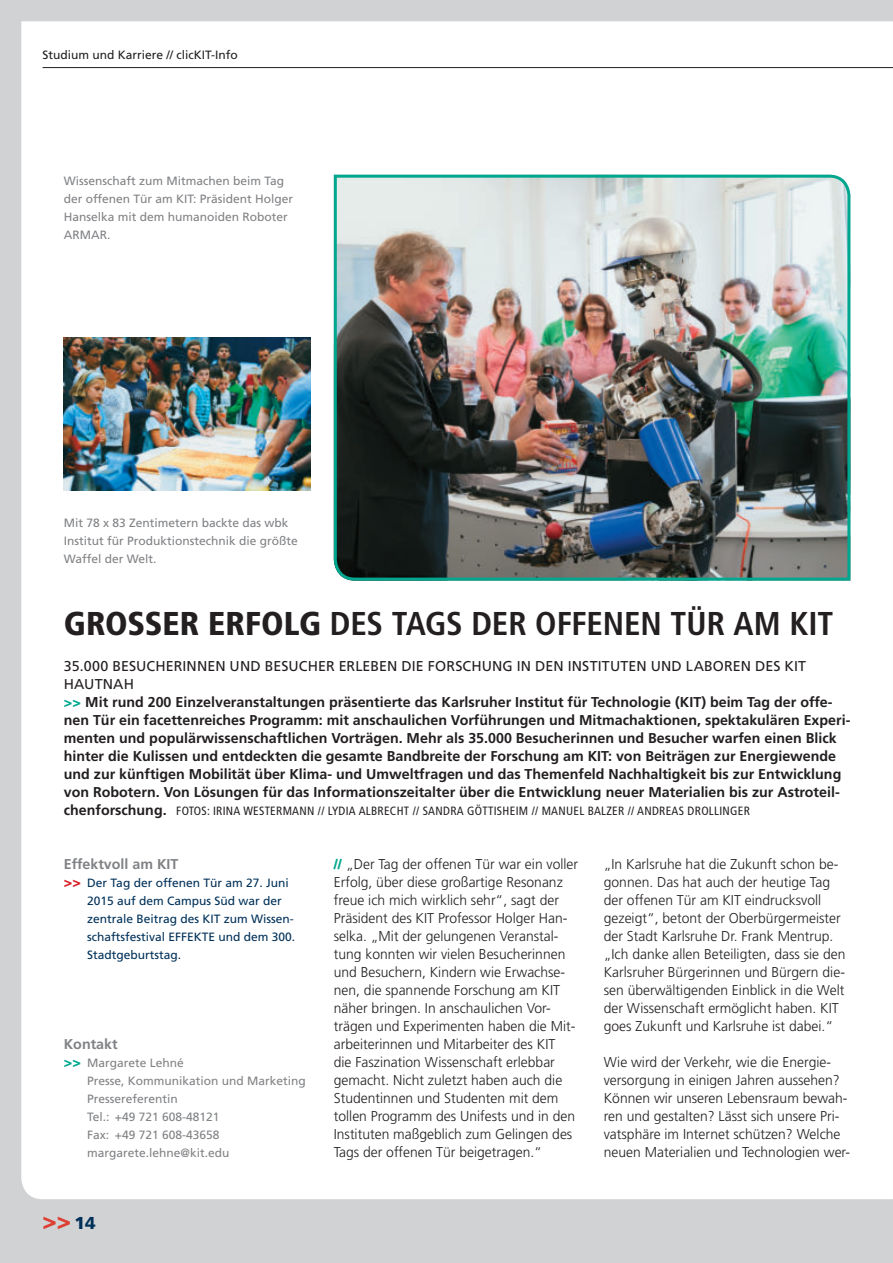
<style>
.page{position:relative;width:893px;height:1263px;background:#d1d2d4}
.page>*{position:absolute;margin:0;border:0;box-sizing:border-box;transform-origin:0 0}
.t1{font:700 condensed 33px "Frutiger";letter-spacing:-.005em;color:#231f20}
.t2{font:900 24px "Frutiger";color:#dd3f32}
.t3{font:300 14.25px/18px "Frutiger";color:#231f20}
.t4{font:700 14.25px/18px "Frutiger";color:#231f20}
.t5{font:700 14.25px "Frutiger";color:#808285}
.t6{font:12px/18px "Frutiger";color:#808285}
.t7{font:12px/18px "Frutiger";color:#003159}
.t8{font:condensed 12px "Frutiger";letter-spacing:.025em;color:#231f20}
.t9{font:12px "Frutiger";color:#231f20}
.s1{font-weight:900}
.s2{font-weight:400}
.s3{font-weight:900;color:#00a78e}
.s4{font-weight:700;font-stretch:normal;font-size:14.25px}
.s5{font-weight:900;font-size:14.25px;color:#da2128}
.s6{font-weight:900;font-size:14.25px;color:#00a78e}
.s7{font-size:17.25px;color:#003159}
</style>
<div class="page">
<div style="left:21px;top:21px;width:871px;height:1178px;background:#fff"></div>
<hr style="left:43px;top:67px;width:850px;height:1px;background:#231f20">
<svg style="left:892px;top:21px;width:1px;height:1178px"></svg>
<img style="left:332px;top:173px;width:520px;height:409px">
<img style="left:64px;top:338px;width:246px;height:153px">
<p class="t9" style="left:43px;top:48px;width:197px">Studium und Karriere // clicKIT-Info</p>
<p class="t6" style="left:64px;top:171px;width:231px">Wissenschaft zum Mitmachen beim Tag der offenen Tür am KIT: Präsident Holger<br>Hanselka mit dem humanoiden Roboter<br>ARMAR.</p>
<p class="t6" style="left:64px;top:513px;width:236px">Mit 78 x 83 Zentimetern backte das wbk<br>I nstitut für Produktionstechnik die größte<br>Waffel der Welt.</p>
<p class="t1" style="left:64px;top:604px;width:771px"><span class="s1">GROSSER ERFOLG</span> DES TAGS DER OFFENEN TÜR AM KIT</p>
<p class="t4" style="left:64px;top:656px;width:788px"><span class="s2">35.000 Besucherinnen und Besucher erleben die Forschung in den I nstituten und Laboren des KIT hautnah<br></span><span class="s3">&gt;&gt;</span> Mit rund 200 Einzelveranstaltungen präsentierte das Karlsruher Institut für Technologie (KIT) beim Tag der offe&shy;nen Tür ein facettenreiches Programm: mit anschaulichen Vorführungen und Mitmachaktionen, spektakulären Experi&shy;menten und populärwissenschaftlichen Vorträgen. Mehr als 35.000 Besucherinnen und Besucher warfen einen Blick hinter die Kulissen und entdeckten die gesamte Bandbreite der Forschung am KIT: von Beiträgen zur Energiewende und zur künftigen Mobilität über Klima- und Umweltfragen und das Themenfeld Nachhaltigkeit bis zur Entwicklung von Robotern. Von Lösungen für das Informationszeitalter über die Entwicklung neuer Materialien bis zur Astroteil-</p>
<p class="t8" style="left:64px;top:803px;width:688px"><span class="s4">chenforschung.</span> FOTOS: IRINA WESTERMANN // LYDIA ALBRECHT // SANDRA GÖTTISHEIM // MANUEL BALZER // ANDREAS DROLLI NGER</p>
<p class="t5" style="left:64px;top:855px;width:116px">Effektvoll am KIT</p>
<p class="t7" style="left:87px;top:873px;width:210px;text-indent:-23px"><span class="s5">&gt;&gt;</span> Der Tag der offenen Tür am 27. Juni<br>2015 auf dem Campus Süd war der zentrale Beitrag des KIT zum Wissen&shy;schaftsfestival E FFE KTE und dem 300.<br>Stadtgeburtstag.</p>
<p class="t5" style="left:64px;top:1035px;width:55px">Kontakt</p>
<p class="t6" style="left:64px;top:1053px;width:122px"><span class="s6">&gt;&gt;</span> Margarete Lehné</p>
<p class="t6" style="left:87px;top:1071px;width:220px">Presse, Kommunikation und Marketing</p>
<p class="t6" style="left:87px;top:1089px;width:92px">Pressereferentin</p>
<p class="t6" style="left:64px;top:1107px;width:157px">Tel.: +49 721 608-48121</p>
<p class="t6" style="left:87px;top:1125px;width:134px">Fax: +49 721 608-43658</p>
<p class="t6" style="left:87px;top:1143px;width:144px">margarete.lehne@kit.edu</p>
<p class="t2" style="left:43px;top:1206px;width:55px">&gt;&gt; <span class="s7">14</span></p>
<p class="t3" style="left:334px;top:855px;width:246px"><span class="s3">//</span> „Der Tag der offenen Tür war ein voller Erfolg, über diese großartige Resonanz freue ich mich wirklich sehr“, sagt der Präsident des KIT Professor Holger Han&shy;selka. „Mit der gelungenen Veranstal&shy;tung konnten wir vielen Besucherinnen und Besuchern, Kindern wie Erwachse&shy;nen, die spannende Forschung am KIT näher bringen. In anschaulichen Vor&shy;trägen und Experimenten haben die Mit&shy;arbeiterinnen und Mitarbeiter des KIT<br>die Faszination Wissenschaft erlebbar gemacht. Nicht zuletzt haben auch die Studentinnen und Studenten mit dem tollen Programm des Unifests und in den Instituten maßgeblich zum Gelingen des Tags der offenen Tür beigetragen.“</p>
<p class="t3" style="left:604px;top:855px;width:243px">„In Karlsruhe hat die Zukunft schon be&shy;gonnen. Das hat auch der heutige Tag der offenen Tür am KIT eindrucksvoll gezeigt“, betont der Oberbürgermeister der Stadt Karlsruhe Dr. Frank Mentrup. „Ich danke allen Beteiligten, dass sie den Karlsruher Bürgerinnen und Bürgern die&shy;sen überwältigenden Einblick in die Welt der Wissenschaft ermöglicht haben. KIT goes Zukunft und Karlsruhe ist dabei.“</p>
<p class="t3" style="left:604px;top:1053px;width:248px">Wie wird der Verkehr, wie die Energie&shy;versorgung in einigen Jahren aussehen?<br>Können wir unseren Lebensraum bewah&shy;ren und gestalten? Lässt sich unsere Pri&shy;vatsphäre im Internet schützen? Welche neuen Materialien und Technologien wer-</p>
</div>
